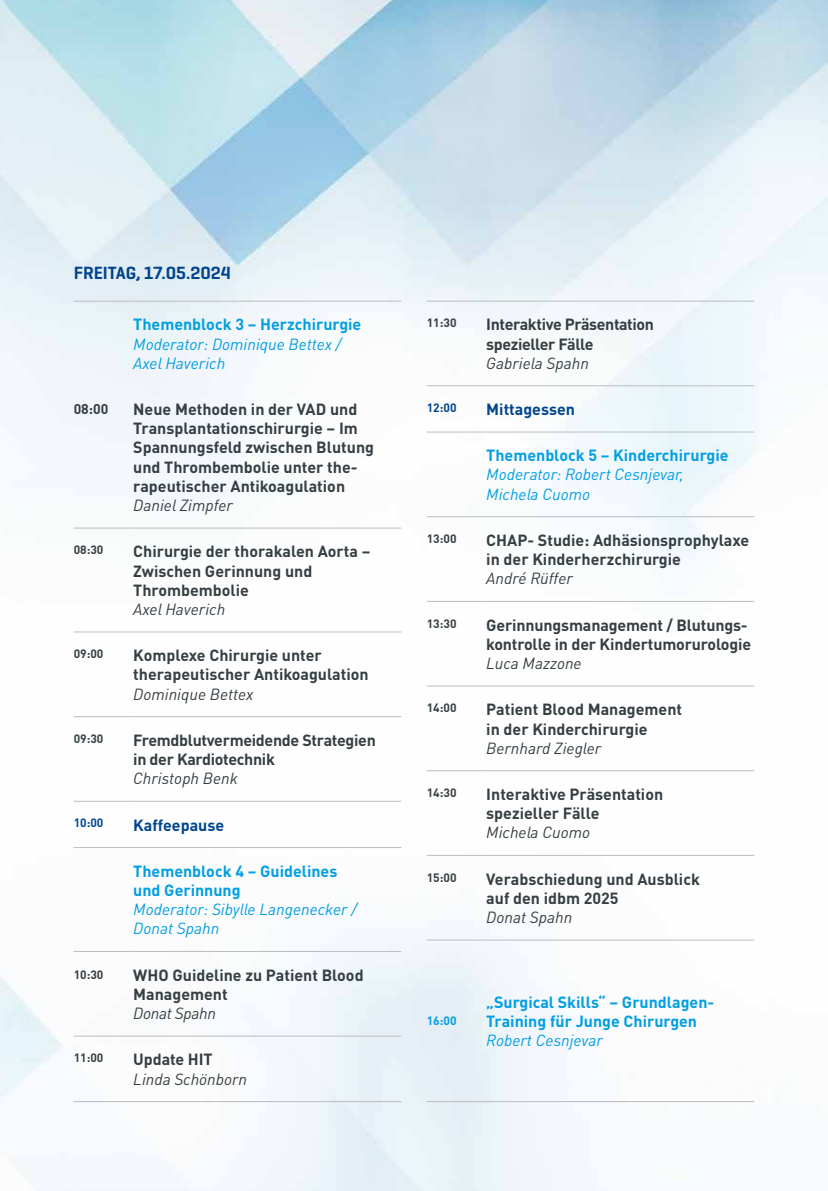
<style>
.page{position:relative;width:828px;height:1191px;background:#fff}
.page>*{position:absolute;margin:0;border:0;box-sizing:border-box;transform-origin:0 0}
.t1{font:600 18px "Geogrotesque";color:#00448f}
.t2{font:700 16px/19.2px "DINOT";color:#353e42}
.t3{font:700 16px/19.2px "DINOT";color:#009ee3}
.t4{font:italic 16px "DINOT";color:#353e42}
.t5{font:italic 16px/19.2px "DINOT";color:#009ee3}
.t6{font:700 16px/19.2px "DINOT";letter-spacing:-.02em;color:#353e42}
.t7{font:700 16px/19.2px "DINOT";letter-spacing:-.025em;color:#353e42}
.t8{font:700 16px "DINOT";color:#00448f}
.t9{font:italic 16px "DINOT";letter-spacing:-.02em;color:#353e42}
.t10{font:700 14px "DINOT";color:#353e42}
.t11{font:700 12px "DINOT";color:#353e42}
.t12{font:700 12px "DINOT";color:#00448f}
.t13{font:700 12px "DINOT";color:#009ee3}
</style>
<div class="page">
<hr style="left:74px;top:301px;width:59px;height:1px;background:#babec1">
<hr style="left:133px;top:301px;width:268px;height:1px;background:#babec1">
<hr style="left:74px;top:528px;width:59px;height:1px;background:#babec1">
<hr style="left:133px;top:528px;width:268px;height:1px;background:#babec1">
<hr style="left:74px;top:631px;width:59px;height:1px;background:#babec1">
<hr style="left:133px;top:631px;width:268px;height:1px;background:#babec1">
<hr style="left:74px;top:716px;width:59px;height:1px;background:#babec1">
<hr style="left:133px;top:716px;width:268px;height:1px;background:#babec1">
<hr style="left:74px;top:801px;width:59px;height:1px;background:#babec1">
<hr style="left:133px;top:801px;width:268px;height:1px;background:#babec1">
<hr style="left:74px;top:847px;width:59px;height:1px;background:#babec1">
<hr style="left:133px;top:847px;width:268px;height:1px;background:#babec1">
<hr style="left:74px;top:951px;width:59px;height:1px;background:#babec1">
<hr style="left:133px;top:951px;width:268px;height:1px;background:#babec1">
<hr style="left:74px;top:1035px;width:59px;height:1px;background:#babec1">
<hr style="left:133px;top:1035px;width:268px;height:1px;background:#babec1">
<hr style="left:74px;top:1101px;width:59px;height:1px;background:#babec1">
<hr style="left:133px;top:1101px;width:268px;height:1px;background:#babec1">
<hr style="left:427px;top:301px;width:59px;height:1px;background:#babec1">
<hr style="left:486px;top:301px;width:268px;height:1px;background:#babec1">
<hr style="left:427px;top:385px;width:59px;height:1px;background:#babec1">
<hr style="left:486px;top:385px;width:268px;height:1px;background:#babec1">
<hr style="left:427px;top:432px;width:59px;height:1px;background:#babec1">
<hr style="left:486px;top:432px;width:268px;height:1px;background:#babec1">
<hr style="left:427px;top:516px;width:59px;height:1px;background:#babec1">
<hr style="left:486px;top:516px;width:268px;height:1px;background:#babec1">
<hr style="left:427px;top:601px;width:59px;height:1px;background:#babec1">
<hr style="left:486px;top:601px;width:268px;height:1px;background:#babec1">
<hr style="left:427px;top:685px;width:59px;height:1px;background:#babec1">
<hr style="left:486px;top:685px;width:268px;height:1px;background:#babec1">
<hr style="left:427px;top:770px;width:59px;height:1px;background:#babec1">
<hr style="left:486px;top:770px;width:268px;height:1px;background:#babec1">
<hr style="left:427px;top:855px;width:59px;height:1px;background:#babec1">
<hr style="left:486px;top:855px;width:268px;height:1px;background:#babec1">
<hr style="left:427px;top:939px;width:59px;height:1px;background:#babec1">
<hr style="left:486px;top:939px;width:268px;height:1px;background:#babec1">
<hr style="left:427px;top:1101px;width:59px;height:1px;background:#babec1">
<hr style="left:486px;top:1101px;width:268px;height:1px;background:#babec1">
<p class="t1" style="left:74px;top:262px;width:159px">FREITAG, 17.05.2024</p>
<p class="t3" style="left:133px;top:314px;width:230px">Themenblock 3 – Herzchirurgie</p>
<p class="t5" style="left:133px;top:334px;width:210px">Moderator: Dominique Bettex /<br>Axel Haverich</p>
<p class="t10" style="left:74px;top:399px;width:36px">08:00</p>
<p class="t2" style="left:133px;top:399px;width:242px">Neue Methoden in der VAD und<br>Transplantationschirurgie – Im<br>Spannungsfeld zwischen Blutung und Thrombembolie unter the&shy;rapeutischer Antikoagulation</p>
<p class="t4" style="left:133px;top:495px;width:101px">Daniel Zimpfer</p>
<p class="t11" style="left:74px;top:542px;width:31px">08:30</p>
<p class="t2" style="left:133px;top:541px;width:239px">Chirurgie der thorakalen Aorta –<br>Zwischen Gerinnung und<br>Thrombembolie</p>
<p class="t4" style="left:133px;top:599px;width:93px">Axel Haverich</p>
<p class="t11" style="left:74px;top:646px;width:31px">09:00</p>
<p class="t2" style="left:133px;top:645px;width:237px">Komplexe Chirurgie unter therapeutischer Antikoagulation</p>
<p class="t4" style="left:133px;top:684px;width:122px">Dominique Bettex</p>
<p class="t11" style="left:74px;top:730px;width:31px">09:30</p>
<p class="t6" style="left:133px;top:730px;width:244px">Fremdblutvermeidende Strategien in der Kardiotechnik</p>
<p class="t4" style="left:133px;top:768px;width:106px">Christoph Benk</p>
<p class="t12" style="left:74px;top:815px;width:31px">10:00</p>
<p class="t8" style="left:133px;top:814px;width:92px">Kaffeepause</p>
<p class="t3" style="left:133px;top:861px;width:206px">Themenblock 4 – Guidelines und Gerinnung</p>
<p class="t5" style="left:133px;top:899px;width:225px">Moderator: Sibylle Langenecker /<br>Donat Spahn</p>
<p class="t11" style="left:74px;top:967px;width:31px">10:30</p>
<p class="t2" style="left:133px;top:964px;width:232px">WHO Guideline zu Patient Blood<br>Management</p>
<p class="t9" style="left:133px;top:1003px;width:84px">Donat Spahn</p>
<p class="t11" style="left:74px;top:1050px;width:31px">11:00</p>
<p class="t2" style="left:133px;top:1049px;width:81px">Update HIT</p>
<p class="t4" style="left:133px;top:1068px;width:115px">Linda Schönborn</p>
<p class="t11" style="left:427px;top:315px;width:31px">11:30</p>
<p class="t7" style="left:486px;top:314px;width:169px">Interaktive Präsentation spezieller Fälle</p>
<p class="t4" style="left:486px;top:353px;width:104px">Gabriela Spahn</p>
<p class="t12" style="left:427px;top:400px;width:31px">12:00</p>
<p class="t8" style="left:486px;top:399px;width:90px">Mittagessen</p>
<p class="t3" style="left:486px;top:445px;width:244px">Themenblock 5 – Kinderchirurgie</p>
<p class="t5" style="left:486px;top:465px;width:199px">Moderator: Robert Cesnjevar,<br>Michela Cuomo</p>
<p class="t11" style="left:427px;top:531px;width:31px">13:00</p>
<p class="t2" style="left:486px;top:530px;width:264px">CHAP- Studie: Adhäsionsprophylaxe in der Kinderherzchirurgie</p>
<p class="t4" style="left:486px;top:568px;width:88px">André Rüffer</p>
<p class="t11" style="left:427px;top:615px;width:31px">13:30</p>
<p class="t2" style="left:486px;top:615px;width:266px">Gerinnungsmanagement / Blutungs&shy;kontrolle in der Kindertumorurologie</p>
<p class="t4" style="left:486px;top:653px;width:97px">Luca Mazzone</p>
<p class="t11" style="left:427px;top:700px;width:31px">14:00</p>
<p class="t2" style="left:486px;top:699px;width:197px">Patient Blood Management in der Kinderchirurgie</p>
<p class="t4" style="left:486px;top:738px;width:117px">Bernhard Ziegler</p>
<p class="t11" style="left:427px;top:784px;width:31px">14:30</p>
<p class="t2" style="left:486px;top:784px;width:178px">Interaktive Präsentation spezieller Fälle</p>
<p class="t4" style="left:486px;top:822px;width:105px">Michela Cuomo</p>
<p class="t11" style="left:427px;top:869px;width:31px">15:00</p>
<p class="t2" style="left:486px;top:868px;width:215px">Verabschiedung und Ausblick auf den idbm 2025</p>
<p class="t4" style="left:486px;top:907px;width:87px">Donat Spahn</p>
<p class="t13" style="left:427px;top:1013px;width:31px">16:00</p>
<p class="t3" style="left:486px;top:992px;width:229px">„Surgical Skills“ – Grundlagen-<br>Training für Junge Chirurgen</p>
<p class="t5" style="left:486px;top:1030px;width:118px">Robert Cesnjevar</p>
</div>
